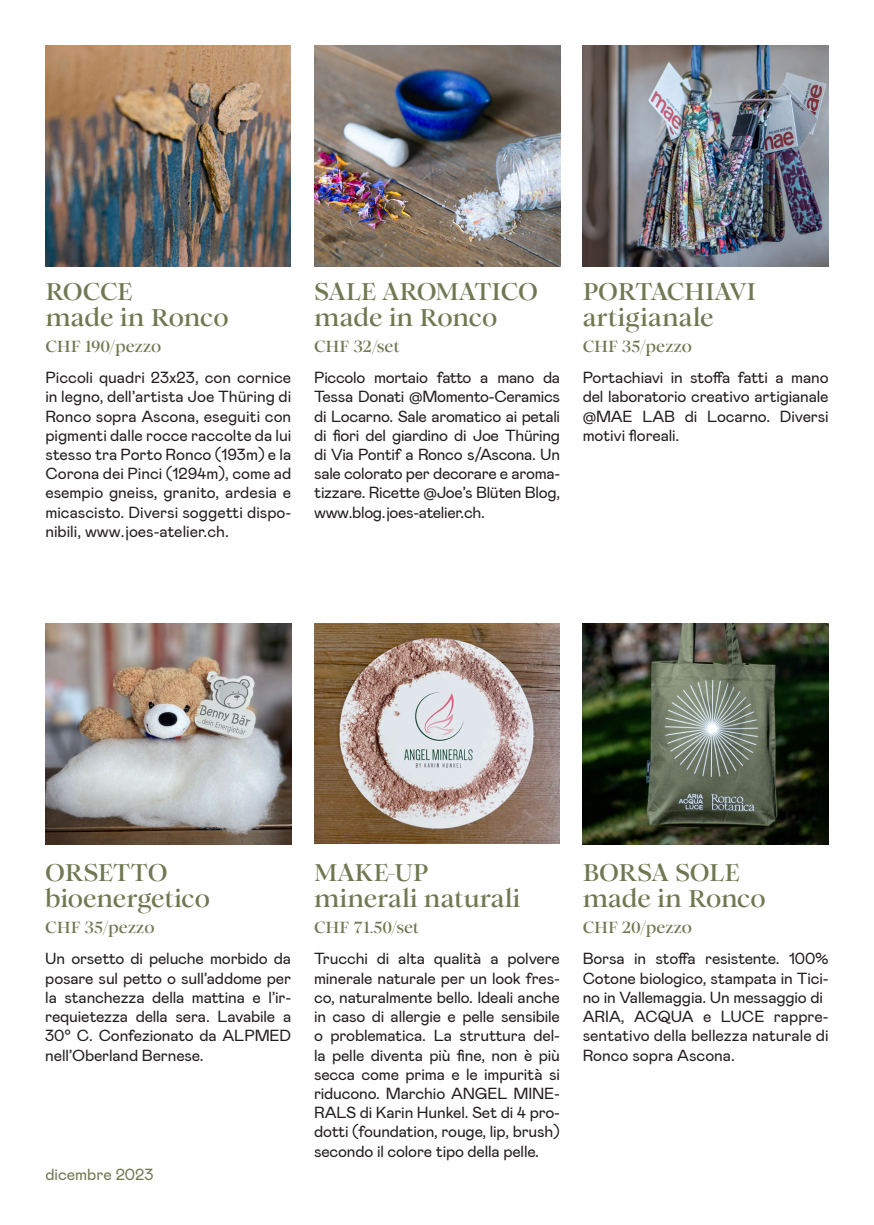
<style>
.page{position:relative;width:874px;height:1225px;background:#fff}
.page>*{position:absolute;margin:0;border:0;box-sizing:border-box;transform-origin:0 0}
.t1{font:24px/26px "Romie Trial Bold";letter-spacing:-.01em;color:#707852}
.t2{font:16px/19.2px "Mabry Pro";letter-spacing:-.01em;color:#231f20;text-align:justify}
.t3{font:16px "Romie Trial Bold";letter-spacing:-.015em;color:#707852}
.t4{font:16px "Mabry Pro";color:#707852}
</style>
<div class="page">
<img style="left:45px;top:45px;width:245px;height:221px">
<img style="left:582px;top:45px;width:246px;height:221px">
<img style="left:45px;top:624px;width:246px;height:220px">
<img style="left:314px;top:46px;width:246px;height:220px">
<img style="left:314px;top:624px;width:245px;height:219px">
<img style="left:582px;top:624px;width:246px;height:220px">
<h1 class="t1" style="left:45px;top:278px;width:185px">ROCCE<br>made in Ronco</h1>
<p class="t3" style="left:45px;top:335px;width:117px">CHF 190/pezzo</p>
<p class="t2" style="left:45px;top:367px;width:247px">Piccoli quadri 23x23, con cornice in legno, dell’artista Joe Thüring di Ronco sopra Ascona, eseguiti con pigmenti dalle rocce raccolte da lui stesso tra Porto Ronco (193m) e la Corona dei Pinci (1294m), come ad esempio gneiss, granito, ardesia e micascisto. Diversi soggetti dispo&shy;nibili, www.joes-atelier.ch.</p>
<h1 class="t1" style="left:314px;top:278px;width:225px">SALE AROMATICO made in Ronco</h1>
<p class="t3" style="left:314px;top:335px;width:87px">CHF 32/set</p>
<p class="t2" style="left:314px;top:367px;width:247px">Piccolo mortaio fatto a mano da Tessa Donati @Momento-Ceramics di Locarno. Sale aromatico ai petali di fiori del giardino di Joe Thüring di Via Pontif a Ronco s/Ascona. Un sale colorato per decorare e aroma&shy;tizzare. Ricette @Joe’s Blüten Blog, www.blog.joes-atelier.ch.</p>
<h1 class="t1" style="left:582px;top:278px;width:175px">PORTACHIAVI artigianale</h1>
<p class="t3" style="left:582px;top:335px;width:111px">CHF 35/pezzo</p>
<p class="t2" style="left:582px;top:367px;width:247px">Portachiavi in stoffa fatti a mano del laboratorio creativo artigianale @MAE LAB di Locarno. Diversi motivi floreali.</p>
<h1 class="t1" style="left:45px;top:859px;width:166px">ORSETTO bioenergetico</h1>
<p class="t3" style="left:45px;top:916px;width:111px">CHF 35/pezzo</p>
<p class="t2" style="left:45px;top:948px;width:247px">Un orsetto di peluche morbido da posare sul petto o sull’addome per la stanchezza della mattina e l’ir&shy;requietezza della sera. Lavabile a 30° C. Confezionato da ALPMED nell’Oberland Bernese.</p>
<p class="t4" style="left:45px;top:1163px;width:110px">dicembre 2023</p>
<h1 class="t1" style="left:314px;top:859px;width:208px">MAKE-UP minerali naturali</h1>
<p class="t3" style="left:314px;top:916px;width:107px">CHF 71.50/set</p>
<p class="t2" style="left:314px;top:948px;width:247px">Trucchi di alta qualità a polvere minerale naturale per un look fres&shy;co, naturalmente bello. Ideali anche in caso di allergie e pelle sensibile o problematica. La struttura del&shy;la pelle diventa più fine, non è più secca come prima e le impurità si riducono. Marchio ANGEL MINE-RALS di Karin Hunkel. Set di 4 pro&shy;dotti (foundation, rouge, lip, brush) secondo il colore tipo della pelle.</p>
<h1 class="t1" style="left:582px;top:859px;width:185px">BORSA SOLE made in Ronco</h1>
<p class="t3" style="left:582px;top:916px;width:111px">CHF 20/pezzo</p>
<p class="t2" style="left:582px;top:948px;width:247px;text-align:left">Borsa in stoffa resistente. 100%<br>Cotone biologico, stampata in Tici&shy;no in Vallemaggia. Un messaggio di<br>ARIA, ACQUA e LUCE rappre&shy;sentativo della bellezza naturale di<br>Ronco sopra Ascona.</p>
</div>
